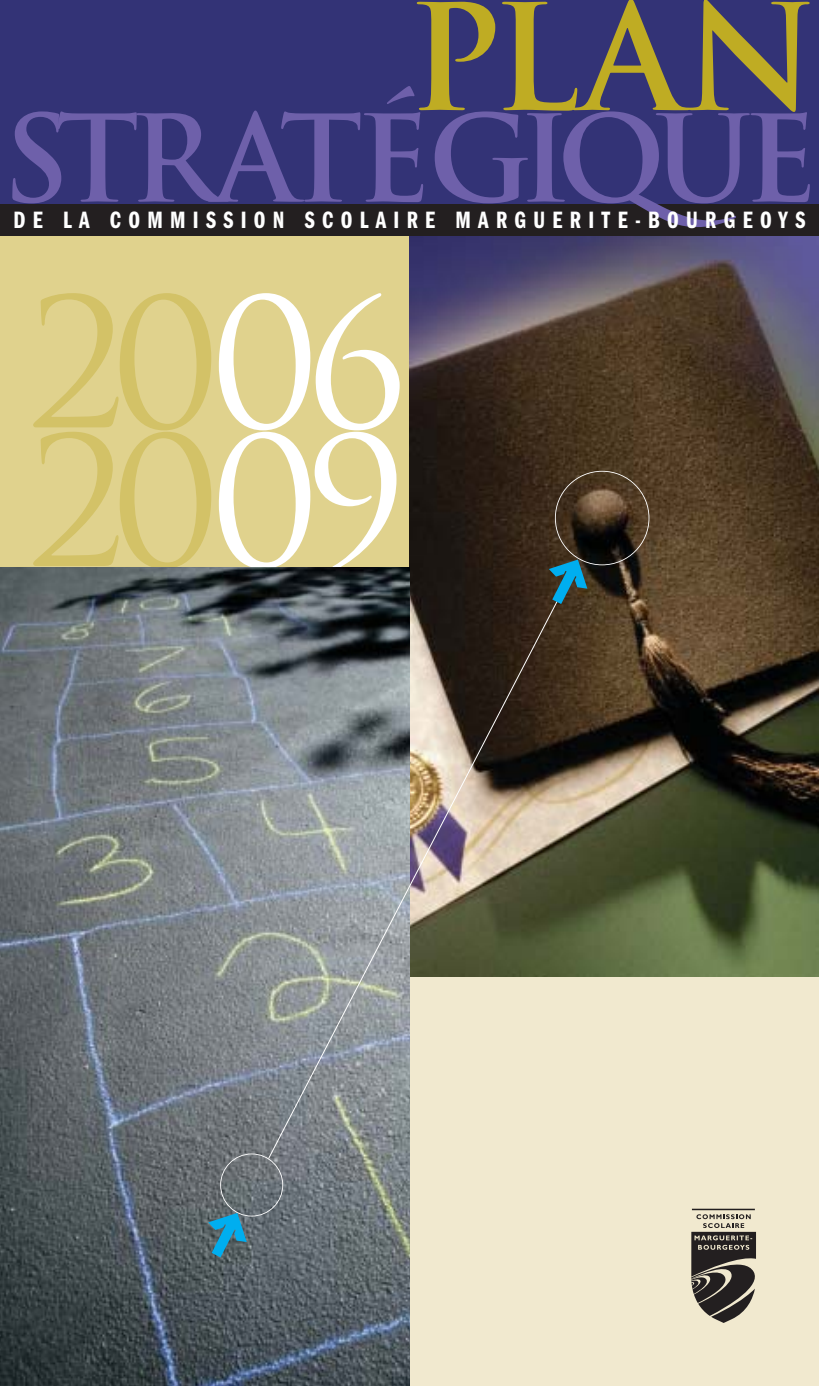
<style>
.page{position:relative;width:819px;height:1386px;background:#fff}
.page>*{position:absolute;margin:0;border:0;box-sizing:border-box;transform-origin:0 0}
.t1{font:175px/138.6px "Trajan";letter-spacing:-.1em;color:#d3c267}
.t2{font:700 143.5px "Trajan";color:#bfac23}
.t3{font:700 117.25px "Trajan";letter-spacing:-.085em;color:#6e60aa}
.t4{font:24.5px "Franklin Gothic Demi Cmpr";letter-spacing:.3em;color:#fff}
.s1{color:#fff}
</style>
<div class="page">
<div style="left:0;top:205px;width:410px;height:362px;background:#e0d28d"></div>
<div style="left:0;top:0;width:819px;height:205px;background:#333376"></div>
<div style="left:410px;top:976px;width:409px;height:410px;background:#f1e9cf"></div>
<hr style="left:692px;top:1209px;width:63px;height:1px;background:#231f20">
<svg style="left:691px;top:1214px;width:65px;height:109px"></svg>
<img style="left:410px;top:236px;width:409px;height:740px">
<img style="left:0;top:567px;width:410px;height:819px">
<div style="left:220px;top:1154px;width:63px;height:63px;border:2px solid #fff;border-radius:50%"></div>
<img style="left:267px;top:566px;width:309px;height:594px">
<div style="left:555px;top:471px;width:94px;height:94px;border:2px solid #fff;border-radius:50%"></div>
<div style="left:0;top:205px;width:819px;height:31px;background:#231f20"></div>
<svg style="left:202px;top:1213px;width:47px;height:47px;background:#5a6467"></svg>
<svg style="left:543px;top:560px;width:46px;height:46px;background:#473623"></svg>
<h2 class="t2" style="left:408px;top:-24px;width:412px">PLAN</h2>
<h3 class="t3" style="left:2px;top:92px;width:817px">STRATÉGIQUE</h3>
<p class="t4" style="left:13px;top:212px;width:794px">DE LA COMMISSION SCOLAIRE MARGUERITE-BOURGEOYS</p>
<h1 class="t1" style="left:29px;top:298px;width:383px">20<span class="s1">06<br></span>20<span class="s1">09</span></h1>
</div>
